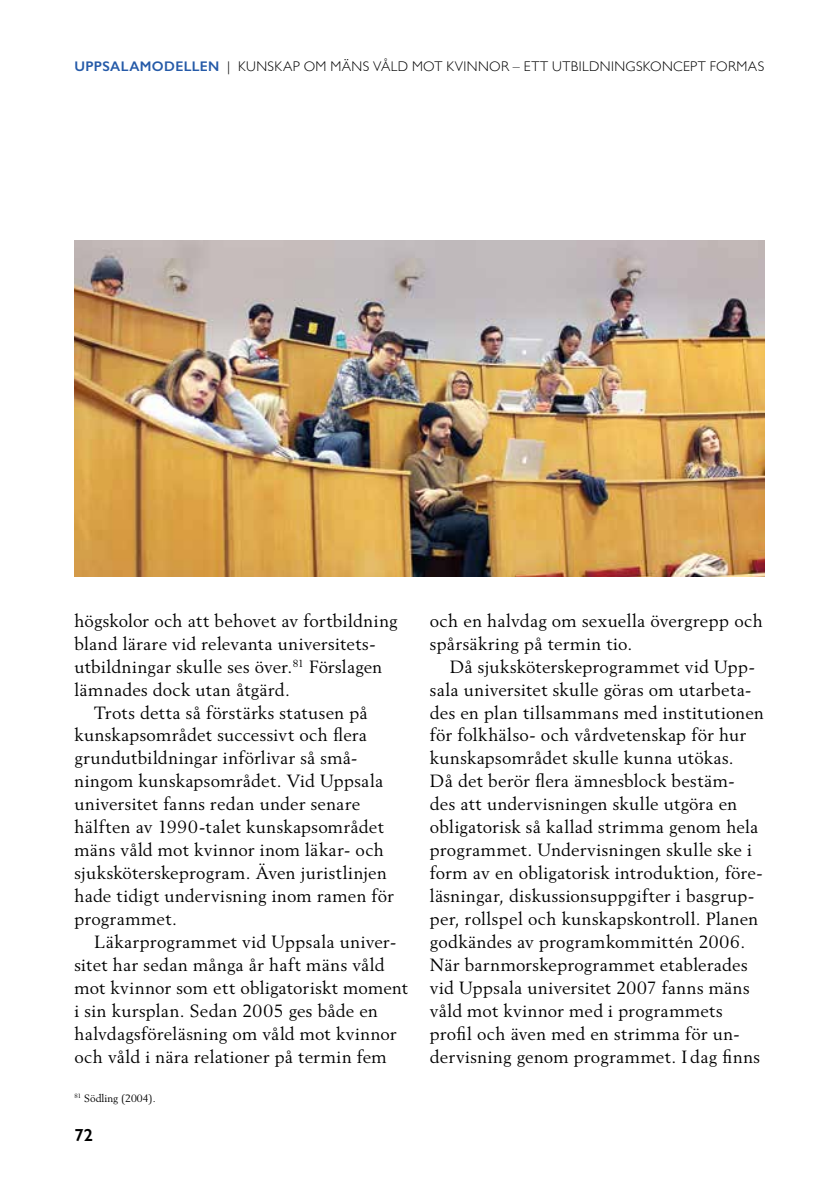
<style>
.page{position:relative;width:819px;height:1201px;background:#fff}
.page>*{position:absolute;margin:0;border:0;box-sizing:border-box;transform-origin:0 0}
.t1{font:17.5px/22.9px "Berling LT Std";letter-spacing:.02em;color:#000}
.t2{font:600 17.5px "Gill Sans";color:#000}
.t3{font:300 14px "Gill Sans";letter-spacing:.025em;color:#000}
.t4{font:10.5px "Berling LT Std";color:#000}
.s1{font-weight:600;color:#255aa8}
</style>
<div class="page">
<img style="left:74px;top:240px;width:690px;height:337px">
<p class="t3" style="left:74px;top:55px;width:691px"><span class="s1">UPPSALAMODELLEN</span> | KUNSKAP OM MÄNS VÅLD MOT KVINNOR – ETT UTBILDNINGSKONCEPT FORMAS</p>
<p class="t1" style="left:74px;top:609px;width:325px">högskolor och att behovet av fortbildning</p>
<p class="t1" style="left:74px;top:632px;width:302px">bland lärare vid relevanta universitets-</p>
<p class="t1" style="left:74px;top:655px;width:309px">utbildningar skulle ses över.<sup>81</sup> Förslagen</p>
<p class="t1" style="left:74px;top:677px;width:217px">lämnades dock utan åtgärd.</p>
<p class="t1" style="left:94px;top:700px;width:275px">Trots detta så förstärks statusen på</p>
<p class="t1" style="left:74px;top:723px;width:294px">kunskapsområdet successivt och flera</p>
<p class="t1" style="left:74px;top:746px;width:284px">grundutbildningar införlivar så små-</p>
<p class="t1" style="left:74px;top:769px;width:310px">ningom kunskapsområdet. Vid Uppsala</p>
<p class="t1" style="left:74px;top:792px;width:287px">universitet fanns redan under senare</p>
<p class="t1" style="left:74px;top:815px;width:311px">hälften av 1990-talet kunskapsområdet</p>
<p class="t1" style="left:74px;top:838px;width:311px">mäns våld mot kvinnor inom läkar- och</p>
<p class="t1" style="left:74px;top:861px;width:314px">sjuksköterskeprogram. Även juristlinjen</p>
<p class="t1" style="left:74px;top:884px;width:321px">hade tidigt undervisning inom ramen för</p>
<p class="t1" style="left:74px;top:907px;width:104px">programmet.</p>
<p class="t1" style="left:94px;top:930px;width:303px">Läkarprogrammet vid Uppsala univer-</p>
<p class="t1" style="left:74px;top:953px;width:311px">sitet har sedan många år haft mäns våld</p>
<p class="t1" style="left:74px;top:975px;width:335px">mot kvinnor som ett obligatoriskt moment</p>
<p class="t1" style="left:74px;top:998px;width:305px">i sin kursplan. Sedan 2005 ges både en</p>
<p class="t1" style="left:74px;top:1021px;width:324px">halvdagsföreläsning om våld mot kvinnor</p>
<p class="t1" style="left:74px;top:1044px;width:314px">och våld i nära relationer på termin fem</p>
<p class="t4" style="left:74px;top:1091px;width:83px"><sup>81</sup> Södling (2004).</p>
<p class="t2" style="left:74px;top:1124px;width:20px">72</p>
<p class="t1" style="left:430px;top:609px;width:334px">och en halvdag om sexuella övergrepp och spårsäkring på termin tio.</p>
<p class="t1" style="left:430px;top:655px;width:335px;text-indent:20px">Då sjuksköterskeprogrammet vid Upp&shy;sala universitet skulle göras om utarbeta&shy;des en plan tillsammans med institutionen för folkhälso- och vårdvetenskap för hur kunskapsområdet skulle kunna utökas.<br>Då det berör flera ämnesblock bestäm&shy;des att undervisningen skulle utgöra en obligatorisk så kallad strimma genom hela programmet. Undervisningen skulle ske i form av en obligatorisk introduktion, före&shy;läsningar, diskussionsuppgifter i basgrup&shy;per, rollspel och kunskapskontroll. Planen godkändes av programkommittén 2006.<br>När barnmorskeprogrammet etablerades vid Uppsala universitet 2007 fanns mäns våld mot kvinnor med i programmets profil och även med en strimma för un&shy;dervisning genom programmet. I dag finns</p>
</div>
